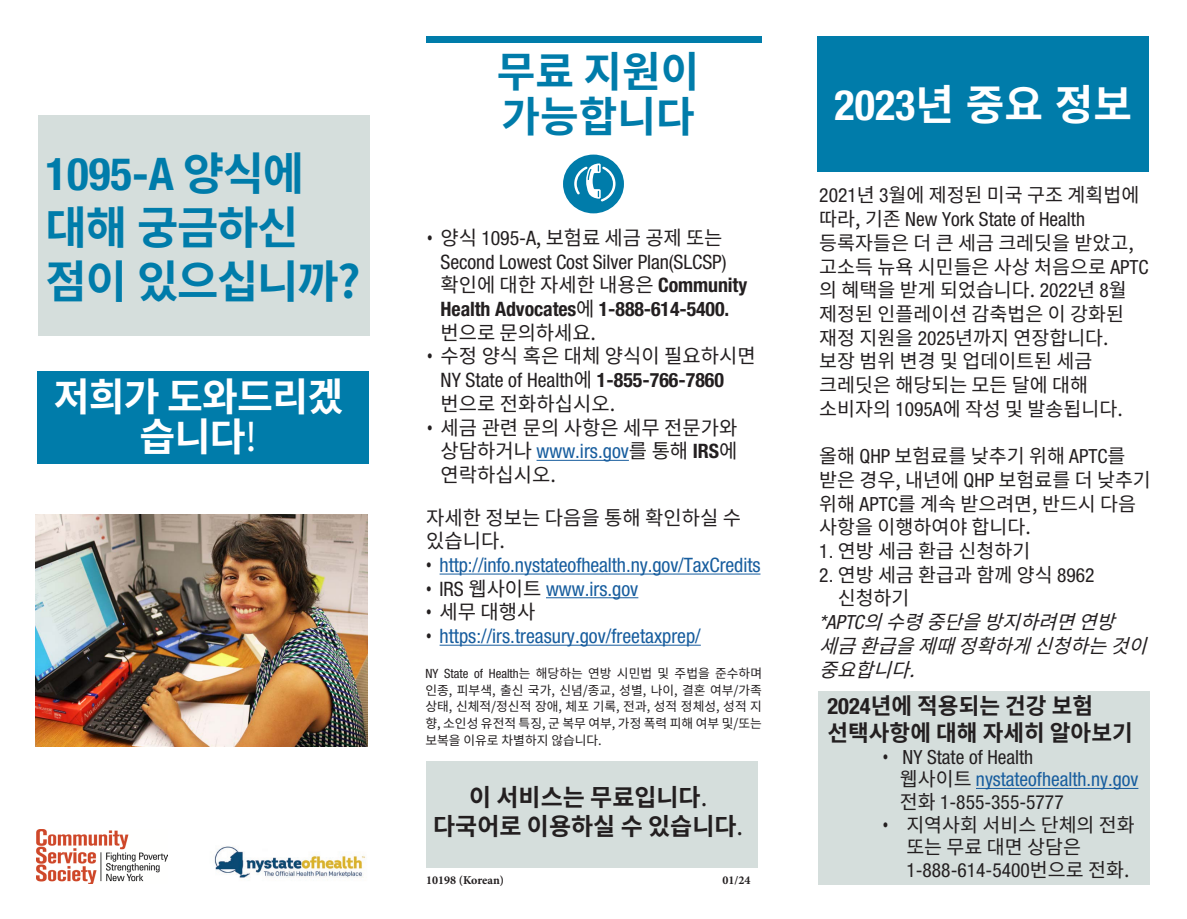
<style>
.page{position:relative;width:1187px;height:919px;background:#fff}
.page>*{position:absolute;margin:0;border:0;box-sizing:border-box;transform-origin:0 0}
.t1{font:700 45px/54px "Noto Sans CJ Kkr";letter-spacing:-.03em;color:#007caa}
.t2{font:700 condensed 45px "Helvetica Neue LT Std";color:#007caa}
.t3{font:700 42px/45px "Noto Sans CJ Kkr";color:#007caa}
.t4{font:700 42px "Noto Sans CJ Kkr";color:#fff}
.t5{font:700 39px/40.5px "Noto Sans CJ Kkr";letter-spacing:-.02em;color:#fff;text-align:center}
.t6{font:700 24px/28.8px "Noto Sans CJ Kkr";color:#231f20;text-align:center}
.t7{font:700 22.5px/27px "Noto Sans CJ Kkr";color:#231f20}
.t8{font:condensed 19.8px "Helvetica Neue LT Std";color:#175d9e}
.t9{font:19.8px/42.6px "Noto Sans CJ Kkr";color:#231f20}
.t10{font:condensed 19.8px "Helvetica Neue LT Std";letter-spacing:-.005em;color:#231f20}
.t11{font:700 condensed 19.8px "Helvetica Neue LT Std";letter-spacing:-.005em;color:#231f20}
.t12{font:19.5px/23.7px "Noto Sans CJ Kkr";color:#231f20}
.t13{font:condensed 19.5px/22.5px "Helvetica Neue LT Std";color:#231f20}
.t14{font:italic 19.5px "Noto Sans CJ Kkr";color:#231f20}
.t15{font:12.75px/16.5px "Noto Sans CJ Kkr";color:#231f20;text-align:justify}
.t16{font:700 12px "Minion Pro";color:#231f20}
.s1{font-family:"Noto Sans CJ Kkr";font-stretch:normal}
.s2{font-weight:400}
.s3{font-family:"Arial Narrow"}
.s4{font-family:"Helvetica Neue LT Std";font-stretch:condensed}
.s5{font-family:"Helvetica Neue LT Std";font-weight:700;font-stretch:condensed}
.s6{font-family:"Noto Sans CJ Kkr";font-weight:400;font-stretch:normal}
.s7{font-weight:700}
.s8{font-family:"Noto Sans CJ Kkr";font-stretch:normal;color:#231f20}
.s9{font-weight:700;color:#231f20}
.s10{font-family:"Arial Narrow";font-stretch:normal;color:#231f20}
.s11{color:#231f20}
.s12{font-family:"Helvetica Neue LT Pro";font-stretch:condensed}
.s13{font-family:"Arial Narrow";font-stretch:normal;font-size:19.8px}
.s14{color:#175d9e}
.s15{font-family:"Arial Narrow";font-size:19.8px}
</style>
<div class="page">
<div style="left:38px;top:116px;width:332px;height:220px;background:#d5dedc"></div>
<div style="left:818px;top:691px;width:331px;height:193px;background:#d5dedc"></div>
<div style="left:37px;top:371px;width:332px;height:92px;background:#007caa"></div>
<img style="left:36px;top:514px;width:331px;height:232px">
<div style="left:426px;top:761px;width:332px;height:106px;background:#d5dedc"></div>
<div style="left:563px;top:154px;width:61px;height:59px;background:#007caa;border-radius:50%"></div>
<svg style="left:574px;top:163px;width:41px;height:38px"></svg>
<div style="left:426px;top:36px;width:335px;height:7px;background:#007caa"></div>
<hr style="left:536px;top:460px;width:93px;height:1px;background:#175d9e">
<hr style="left:439px;top:573px;width:321px;height:1px;background:#175d9e">
<hr style="left:546px;top:597px;width:92px;height:1px;background:#175d9e">
<hr style="left:439px;top:644px;width:261px;height:1px;background:#175d9e">
<div style="left:817px;top:36px;width:331px;height:136px;background:#007caa"></div>
<hr style="left:975px;top:787px;width:163px;height:1px;background:#175d9e">
<img style="left:36px;top:829px;width:132px;height:54px">
<img style="left:214px;top:846px;width:152px;height:32px">
<h1 class="t2" style="left:46px;top:146px;width:260px">1095-A <span class="s1">양식에</span></h1>
<h1 class="t1" style="left:46px;top:201px;width:316px">대해 궁금하신 점이 있으십니까?</h1>
<h3 class="t5" style="left:54px;top:377px;width:291px">저희가 도와드리겠 습니다<span class="s2">!</span></h3>
<h2 class="t3" style="left:497px;top:50px;width:204px">무료 지원이 가능합니다</h2>
<p class="t9" style="left:427px;top:217px;width:297px"><span class="s3">•</span> 양식 <span class="s4">1095-A</span>, 보험료 세금 공제 또는</p>
<p class="t10" style="left:440px;top:250px;width:287px">Second Lowest Cost Silver Plan(SLCSP)</p>
<p class="t9" style="left:440px;top:264px;width:308px">확인에 대한 자세한 내용은 <span class="s5">Community</span></p>
<p class="t11" style="left:440px;top:297px;width:290px">Health Advocates<span class="s6">에</span> 1-888-614-5400.</p>
<p class="t9" style="left:440px;top:311px;width:157px">번으로 문의하세요.</p>
<p class="t9" style="left:427px;top:335px;width:330px"><span class="s3">•</span> 수정 양식 혹은 대체 양식이 필요하시면</p>
<p class="t10" style="left:440px;top:369px;width:285px">NY State of Health<span class="s1">에</span> <span class="s7">1-855-766-7860</span></p>
<p class="t9" style="left:440px;top:383px;width:176px">번으로 전화하십시오.</p>
<p class="t9" style="left:427px;top:406px;width:311px"><span class="s3">•</span> 세금 관련 문의 사항은 세무 전문가와</p>
<p class="t8" style="left:440px;top:440px;width:298px"><span class="s8">상담하거나</span> www.irs.gov<span class="s8">를 통해</span> <span class="s9">IRS</span><span class="s8">에</span></p>
<p class="t9" style="left:426px;top:454px;width:316px;text-indent:14px">연락하십시오.<br>자세한 정보는 다음을 통해 확인하실 수</p>
<p class="t9" style="left:426px;top:520px;width:80px">있습니다.</p>
<p class="t8" style="left:426px;top:553px;width:336px"><span class="s10">•</span> http://info.nystateofhealth.ny.gov/TaxCredits</p>
<p class="t8" style="left:426px;top:577px;width:214px"><span class="s10">•</span> <span class="s11">IRS</span> <span class="s8">웹사이트</span> www.irs.gov</p>
<p class="t9" style="left:426px;top:591px;width:111px"><span class="s3">•</span> 세무 대행사</p>
<p class="t8" style="left:426px;top:624px;width:276px"><span class="s10">•</span> https://irs.treasury.gov/freetaxprep/</p>
<p class="t15" style="left:425px;top:665px;width:338px"><span class="s4">NY State of Health</span>는 해당하는 연방 시민법 및 주법을 준수하며 인종, 피부색, 출신 국가, 신념/종교, 성별, 나이, 결혼 여부/가족 상태, 신체적/정신적 장애, 체포 기록, 전과, 성적 정체성, 성적 지 향, 소인성 유전적 특징, 군 복무 여부, 가정 폭력 피해 여부 및/또는 보복을 이유로 차별하지 않습니다.</p>
<p class="t6" style="left:433px;top:783px;width:311px">이 서비스는 무료입니다<span class="s2">. </span>다국어로 이용하실 수 있습니다<span class="s2">.</span></p>
<p class="t16" style="left:426px;top:872px;width:79px">10198 (Korean)</p>
<p class="t16" style="left:722px;top:872px;width:29px">01/24</p>
<h2 class="t4" style="left:834px;top:81px;width:299px"><span class="s4">2023</span>년 중요 정보</h2>
<p class="t12" style="left:819px;top:184px;width:321px"><span class="s4">2021</span>년 <span class="s4">3</span>월에 제정된 미국 구조 계획법에</p>
<p class="t13" style="left:819px;top:208px;width:267px"><span class="s1">따라, 기존</span> New York State of Health</p>
<p class="t12" style="left:819px;top:231px;width:331px">등록자들은 더 큰 세금 크레딧을 받았고, 고소득 뉴욕 시민들은 사상 처음으로 <span class="s4">APTC </span>의 혜택을 받게 되었습니다. <span class="s4">2022</span>년 <span class="s4">8</span>월 제정된 인플레이션 감축법은 이 강화된 재정 지원을 <span class="s4">2025</span>년까지 연장합니다. 보장 범위 변경 및 업데이트된 세금 크레딧은 해당되는 모든 달에 대해 소비자의 <span class="s4">1095A</span>에 작성 및 발송됩니다.</p>
<p class="t12" style="left:819px;top:444px;width:333px">올해 <span class="s4">QHP</span> 보험료를 낮추기 위해 <span class="s4">APTC</span>를 받은 경우, 내년에 <span class="s4">QHP</span> 보험료를 더 낮추기 위해 <span class="s4">APTC</span>를 계속 받으려면, 반드시 다음 사항을 이행하여야 합니다.</p>
<p class="t12" style="left:819px;top:539px;width:212px"><span class="s4">1.</span> 연방 세금 환급 신청하기</p>
<p class="t12" style="left:819px;top:563px;width:277px"><span class="s4">2.</span> 연방 세금 환급과 함께 양식 <span class="s4">8962</span></p>
<p class="t12" style="left:837px;top:586px;width:73px">신청하기</p>
<p class="t14" style="left:819px;top:611px;width:311px"><span class="s12">*A P TC</span>의수령중단을방지하려면연방</p>
<p class="t14" style="left:819px;top:634px;width:343px">세금환급을제때정확하게신청하는것이</p>
<p class="t14" style="left:819px;top:658px;width:112px">중요합니다.</p>
<p class="t7" style="left:827px;top:693px;width:307px"><span class="s4">2024</span>년에 적용되는 건강 보험 선택사항에 대해 자세히 알아보기</p>
<p class="t13" style="left:899px;top:745px;width:240px;text-indent:-17px"><span class="s13">•</span> NY State of Health<br><span class="s1">웹사이트</span> <span class="s14">nystateofhealth.ny.gov </span><span class="s1">전화</span> 1-855-355-5777</p>
<p class="t12" style="left:906px;top:813px;width:230px;line-height:22.5px;text-indent:-24px"><span class="s15">•</span> 지역사회 서비스 단체의 전화 또는 무료 대면 상담은</p>
<p class="t13" style="left:906px;top:858px;width:225px">1-888-614-5400<span class="s1">번으로 전화.</span></p>
</div>
